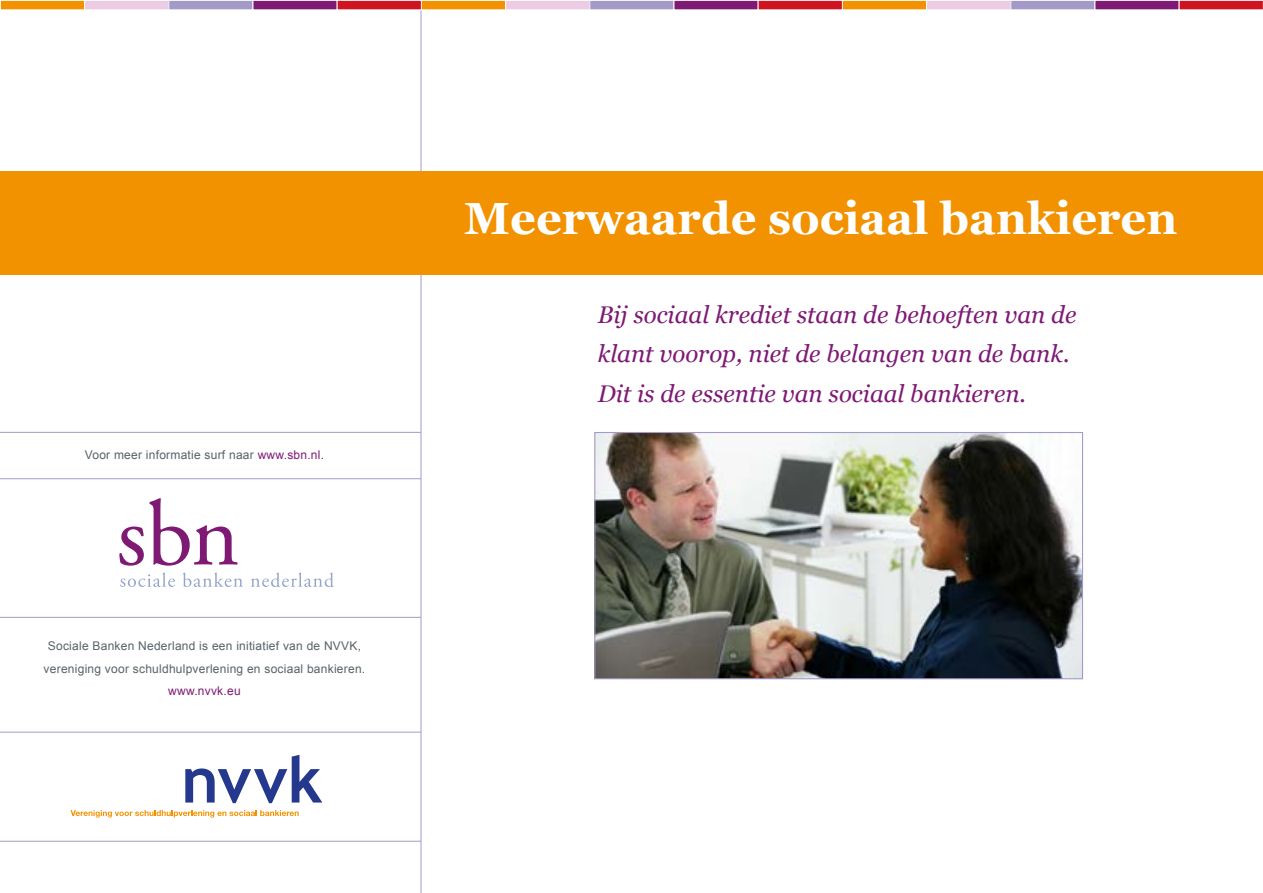
<style>
.page{position:relative;width:1263px;height:893px;background:#fff}
.page>*{position:absolute;margin:0;border:0;box-sizing:border-box;transform-origin:0 0}
.H1_-_samenvatting_or{font:700 45px "Georgia";color:#fff}
.PT__samenvatting{font:italic 24.15px/39.5px "Georgia";color:#7e1974}
.PT{font:12px/22.5px "Arial";letter-spacing:.02em;color:#566367;text-align:center}
.PT-2{font:12px "Arial";letter-spacing:.02em;color:#7e1974}
.s1{color:#7e1974}
</style>
<div class="page">
<hr style="left:421px;top:0;width:1px;height:893px;background:#a49ac9">
<div style="left:0;top:171px;width:1262px;height:103px;background:#f39200"></div>
<svg style="left:119px;top:498px;width:119px;height:68px"></svg>
<svg style="left:120px;top:572px;width:55px;height:15px"></svg>
<svg style="left:183px;top:572px;width:60px;height:15px"></svg>
<svg style="left:251px;top:572px;width:83px;height:15px"></svg>
<svg style="left:185px;top:755px;width:137px;height:48px"></svg>
<svg style="left:71px;top:810px;width:228px;height:8px"></svg>
<hr style="left:0;top:478px;width:421px;height:1px;background:#a49ac9">
<hr style="left:0;top:432px;width:421px;height:1px;background:#a49ac9">
<hr style="left:0;top:617px;width:421px;height:1px;background:#a49ac9">
<hr style="left:0;top:841px;width:421px;height:1px;background:#a49ac9">
<hr style="left:0;top:732px;width:421px;height:1px;background:#a49ac9">
<div style="left:0;top:0;width:85px;height:10px;background:#f39200"></div>
<div style="left:0;top:0;width:85px;height:10px;border:1px solid #fff"></div>
<div style="left:421px;top:0;width:85px;height:10px;background:#f39200"></div>
<div style="left:421px;top:0;width:85px;height:10px;border:1px solid #fff"></div>
<div style="left:842px;top:0;width:84px;height:10px;background:#f39200"></div>
<div style="left:842px;top:0;width:85px;height:10px;border:1px solid #fff"></div>
<div style="left:85px;top:0;width:84px;height:10px;background:#eccce3"></div>
<div style="left:84px;top:0;width:85px;height:10px;border:1px solid #fff"></div>
<div style="left:506px;top:0;width:84px;height:10px;background:#eccce3"></div>
<div style="left:505px;top:0;width:85px;height:10px;border:1px solid #fff"></div>
<div style="left:926px;top:0;width:85px;height:10px;background:#eccce3"></div>
<div style="left:926px;top:0;width:85px;height:10px;border:1px solid #fff"></div>
<div style="left:169px;top:0;width:84px;height:10px;background:#a49ac9"></div>
<div style="left:168px;top:0;width:85px;height:10px;border:1px solid #fff"></div>
<div style="left:590px;top:0;width:84px;height:10px;background:#a49ac9"></div>
<div style="left:589px;top:0;width:85px;height:10px;border:1px solid #fff"></div>
<div style="left:1011px;top:0;width:84px;height:10px;background:#a49ac9"></div>
<div style="left:1010px;top:0;width:85px;height:10px;border:1px solid #fff"></div>
<div style="left:253px;top:0;width:84px;height:10px;background:#7e1974"></div>
<div style="left:253px;top:0;width:85px;height:10px;border:1px solid #fff"></div>
<div style="left:674px;top:0;width:84px;height:10px;background:#7e1974"></div>
<div style="left:674px;top:0;width:84px;height:10px;border:1px solid #fff"></div>
<div style="left:1095px;top:0;width:84px;height:10px;background:#7e1974"></div>
<div style="left:1094px;top:0;width:85px;height:10px;border:1px solid #fff"></div>
<div style="left:337px;top:0;width:84px;height:10px;background:#d01320"></div>
<div style="left:337px;top:0;width:85px;height:10px;border:1px solid #fff"></div>
<div style="left:758px;top:0;width:84px;height:10px;background:#d01320"></div>
<div style="left:758px;top:0;width:85px;height:10px;border:1px solid #fff"></div>
<div style="left:1179px;top:0;width:84px;height:10px;background:#d01320"></div>
<div style="left:1179px;top:0;width:84px;height:10px;border:1px solid #fff"></div>
<img style="left:596px;top:434px;width:485px;height:243px">
<div style="left:594px;top:432px;width:489px;height:247px;border:1px solid #a49ac9"></div>
<p class="PT" style="left:85px;top:444px;width:241px">Voor meer informatie surf naar <span class="s1">www.sbn.nl.</span></p>
<p class="PT" style="left:44px;top:635px;width:323px">Sociale Banken Nederland is een initiatief van de NVVK, vereniging voor schuldhulpverlening en sociaal bankieren.</p>
<p class="PT-2" style="left:168px;top:683px;width:74px">www.nvvk.eu</p>
<p class="H1_-_samenvatting_or" style="left:464px;top:184px;width:715px">Meerwaarde sociaal bankieren</p>
<p class="PT__samenvatting" style="left:598px;top:294px;width:480px">Bij sociaal krediet staan de behoeften van de klant voorop, niet de belangen van de bank.</p>
<p class="PT__samenvatting" style="left:598px;top:373px;width:430px">Dit is de essentie van sociaal bankieren.</p>
</div>
